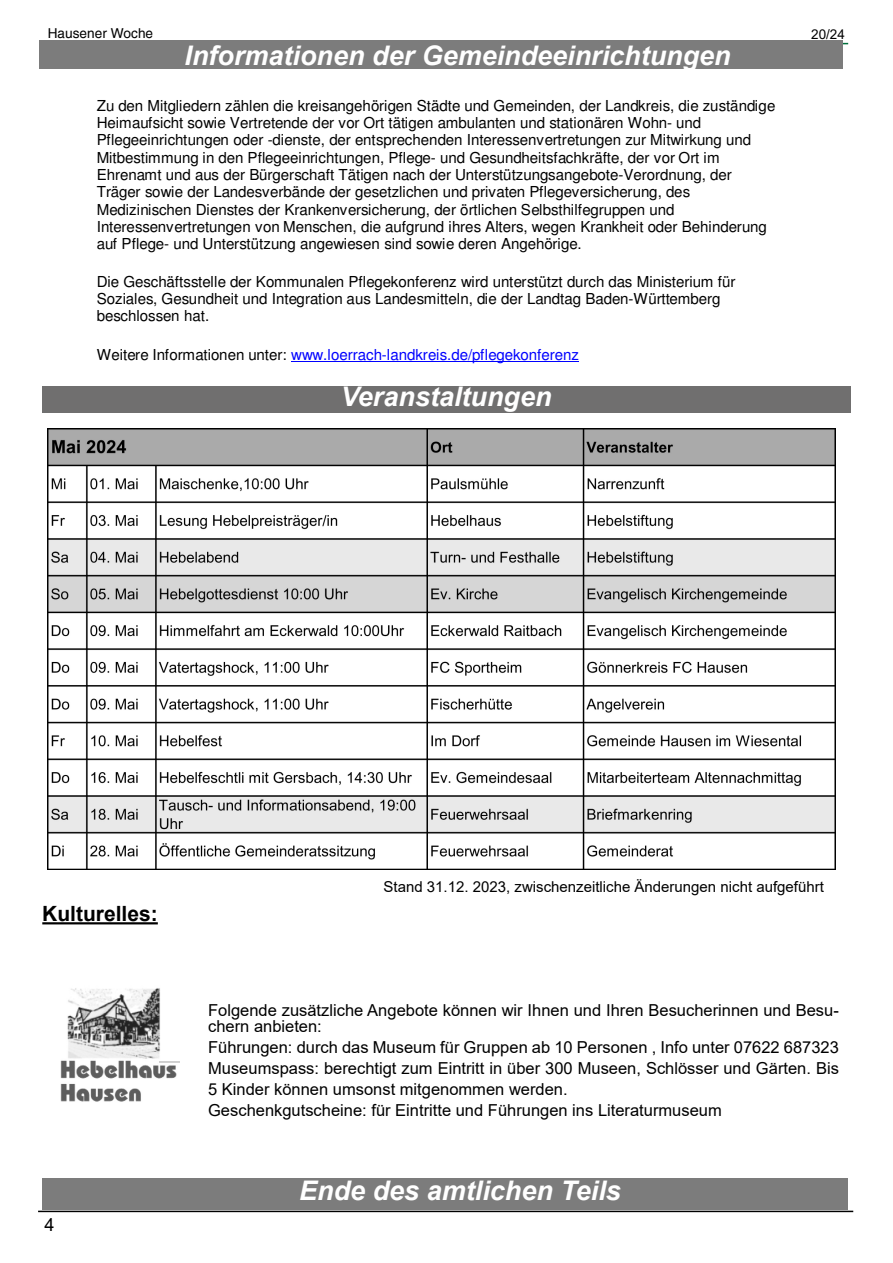
<style>
.page{position:relative;width:893px;height:1263px;background:#fff}
.page>*{position:absolute;margin:0;border:0;box-sizing:border-box;transform-origin:0 0}
.t1{font:italic 700 27px "Arial";color:#fff}
.t2{font:700 21px "Arial";color:#000}
.t3{font:18px "Arial";color:#000}
.t4{font:16.5px/21px "Arial";color:#000}
.t5{font:15.15px/17.2px "Helvetica";letter-spacing:-.01em;color:#000}
.t6{font:15.15px "Helvetica";letter-spacing:-.01em;color:#00f}
.t7{font:15px "Arial";color:#000}
.t8{font:13.65px "Helvetica";color:#000}
.t9{font:13.5px "Arial";color:#000}
.s1{color:#000}
</style>
<div class="page">
<hr style="left:38px;top:1211px;width:815px;height:1px;background:#000">
<hr style="left:42px;top:922px;width:116px;height:2px;background:#000">
<div style="left:42px;top:386px;width:808px;height:27px;background:#706f6f"></div>
<hr style="left:291px;top:361px;width:288px;height:1px;background:#00f">
<div style="left:42px;top:1179px;width:806px;height:31px;background:#7c7c7c"></div>
<div style="left:39px;top:40px;width:804px;height:29px;background:#7c7c7c"></div>
<img style="left:48px;top:429px;width:787px;height:441px">
<img style="left:60px;top:988px;width:119px;height:114px">
<p class="t8" style="left:48px;top:28px;width:107px">Hausener Woche</p>
<h1 class="t1" style="left:185px;top:45px;width:548px">Informationen der Gemeindeeinrichtungen</h1>
<p class="t5" style="left:97px;top:99px;width:680px">Zu den Mitgliedern zählen die kreisangehörigen Städte und Gemeinden, der Landkreis, die zuständige Heimaufsicht sowie Vertretende der vor Ort tätigen ambulanten und stationären Wohn- und Pflegeeinrichtungen oder -dienste, der entsprechenden Interessenvertretungen zur Mitwirkung und Mitbestimmung in den Pflegeeinrichtungen, Pflege- und Gesundheitsfachkräfte, der vor Ort im Ehrenamt und aus der Bürgerschaft Tätigen nach der Unterstützungsangebote-Verordnung, der Träger sowie der Landesverbände der gesetzlichen und privaten Pflegeversicherung, des Medizinischen Dienstes der Krankenversicherung, der örtlichen Selbsthilfegruppen und Interessenvertretungen von Menschen, die aufgrund ihres Alters, wegen Krankheit oder Behinderung auf Pflege- und Unterstützung angewiesen sind sowie deren Angehörige.</p>
<p class="t5" style="left:97px;top:274px;width:640px">Die Geschäftsstelle der Kommunalen Pflegekonferenz wird unterstützt durch das Ministerium für<br>Soziales, Gesundheit und Integration aus Landesmitteln, die der Landtag Baden-Württemberg beschlossen hat.</p>
<p class="t6" style="left:97px;top:349px;width:484px"><span class="s1">Weitere Informationen unter:</span> www.loerrach-landkreis.de/pflegekonferenz</p>
<h1 class="t1" style="left:341px;top:386px;width:212px">Veranstaltungen</h1>
<p class="t9" style="left:811px;top:29px;width:35px">20/24</p>
<h2 class="t2" style="left:42px;top:906px;width:117px">Kulturelles:</h2>
<p class="t3" style="left:44px;top:1218px;width:12px">4</p>
<p class="t7" style="left:384px;top:881px;width:442px">Stand 31.12. 2023, zwischenzeitliche Änderungen nicht aufgeführt</p>
<p class="t4" style="left:208px;top:1003px;width:632px;line-height:16.5px">Folgende zusätzliche Angebote können wir Ihnen und Ihren Besucherinnen und Besu&shy;chern anbieten:</p>
<p class="t4" style="left:208px;top:1038px;width:632px">Führungen: durch das Museum für Gruppen ab 10 Personen , Info unter 07622 687323<br>Museumspass: berechtigt zum Eintritt in über 300 Museen, Schlösser und Gärten. Bis 5 Kinder können umsonst mitgenommen werden.<br>Geschenkgutscheine: für Eintritte und Führungen ins Literaturmuseum</p>
<h1 class="t1" style="left:299px;top:1181px;width:323px">Ende des amtlichen Teils</h1>
</div>
